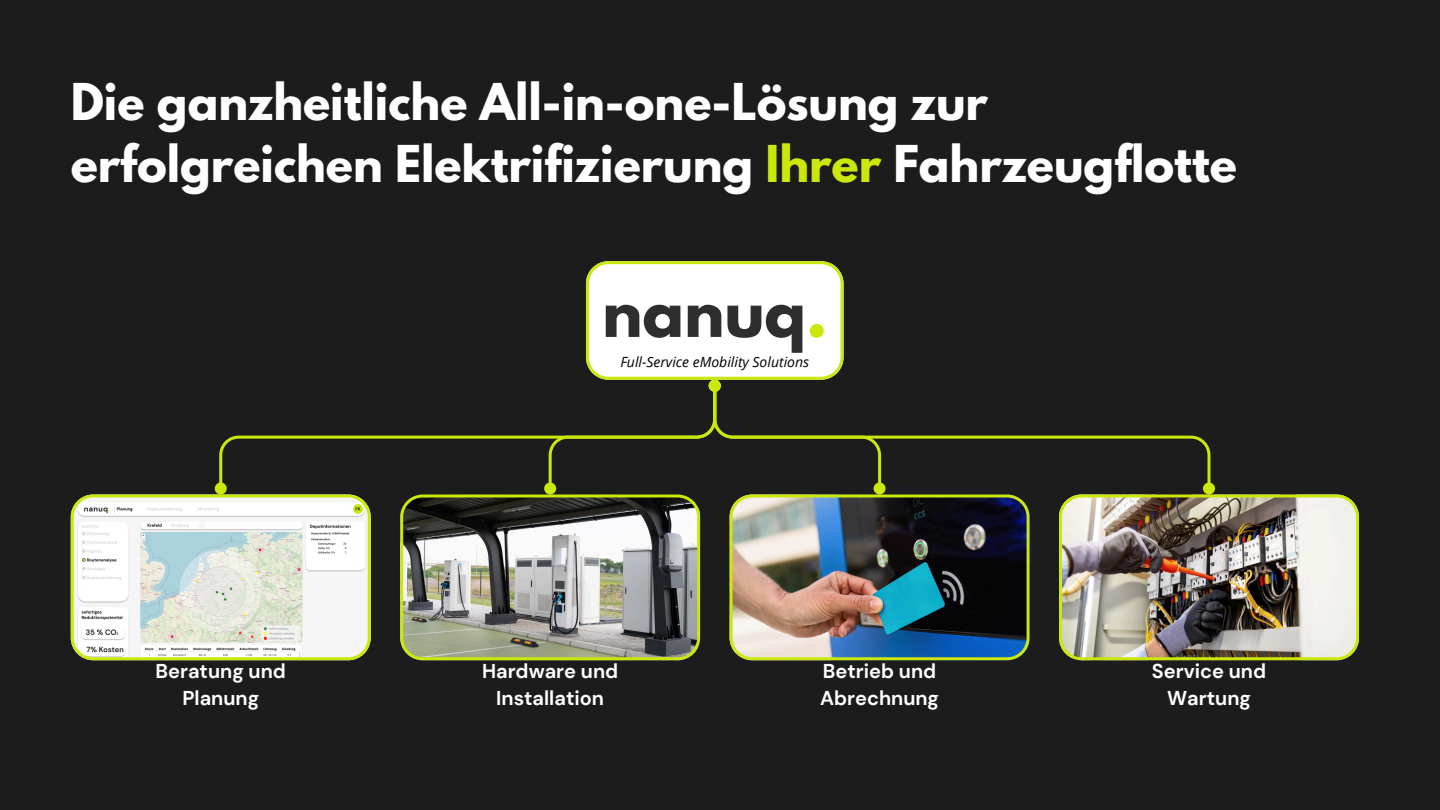
<style>
.page{position:relative;width:1440px;height:810px;background:#1c1c1c}
.page>*{position:absolute;margin:0;border:0;box-sizing:border-box;transform-origin:0 0}
.t1{font:700 61px "League Spartan";color:#2e2e2e}
.t2{font:700 45px/62.2px "League Spartan";color:#fff}
.t3{font:700 20px/27.8px "DM Sans";color:#fff;text-align:center}
.t4{font:italic 14px "Open Sans";color:#000}
.s1{color:#cce70c}
</style>
<div class="page">
<svg style="left:71px;top:494px;width:300px;height:166px;background:#e3e8d6"></svg>
<img style="left:400px;top:494px;width:300px;height:166px">
<img style="left:730px;top:494px;width:300px;height:166px">
<img style="left:1059px;top:494px;width:300px;height:166px">
<svg style="left:586px;top:261px;width:257px;height:119px;background:#f8faeb"></svg>
<svg style="left:218px;top:435px;width:329px;height:51px"></svg>
<div style="left:216px;top:484px;width:9px;height:9px;background:#cce70c;border-radius:50%"></div>
<div style="left:215px;top:482px;width:12px;height:12px;border:3px solid #cce70c;border-radius:50%"></div>
<div style="left:546px;top:484px;width:9px;height:9px;background:#cce70c;border-radius:50%"></div>
<div style="left:544px;top:482px;width:12px;height:12px;border:3px solid #cce70c;border-radius:50%"></div>
<svg style="left:547px;top:388px;width:165px;height:98px"></svg>
<div style="left:875px;top:484px;width:9px;height:9px;background:#cce70c;border-radius:50%"></div>
<div style="left:874px;top:482px;width:12px;height:12px;border:3px solid #cce70c;border-radius:50%"></div>
<svg style="left:712px;top:388px;width:499px;height:98px"></svg>
<div style="left:710px;top:381px;width:9px;height:9px;background:#cce70c;border-radius:50%"></div>
<div style="left:709px;top:380px;width:12px;height:12px;border:3px solid #cce70c;border-radius:50%"></div>
<div style="left:1204px;top:484px;width:9px;height:9px;background:#cce70c;border-radius:50%"></div>
<div style="left:1203px;top:482px;width:12px;height:12px;border:3px solid #cce70c;border-radius:50%"></div>
<h3 class="t2" style="left:71px;top:77px;width:1168px">Die ganzheitliche All-in-one-Lösung zur erfolgreichen Elektrifizierung <span class="s1">Ihrer</span> Fahrzeugflotte</h3>
<p class="t1" style="left:602px;top:282px;width:227px">nanuq<span class="s1">.</span></p>
<h3 class="t4" style="left:620px;top:352px;width:190px">Full-Service eMobility Solutions</h3>
<h1 class="t3" style="left:156px;top:657px;width:132px">Beratung und<br>Planung</h1>
<p class="t3" style="left:482px;top:657px;width:138px">Hardware und<br>Installation</p>
<p class="t3" style="left:820px;top:657px;width:120px;text-align:left">Betrieb und<br>Abrechnung</p>
<p class="t3" style="left:1152px;top:657px;width:116px">Service und<br>Wartung</p>
</div>
